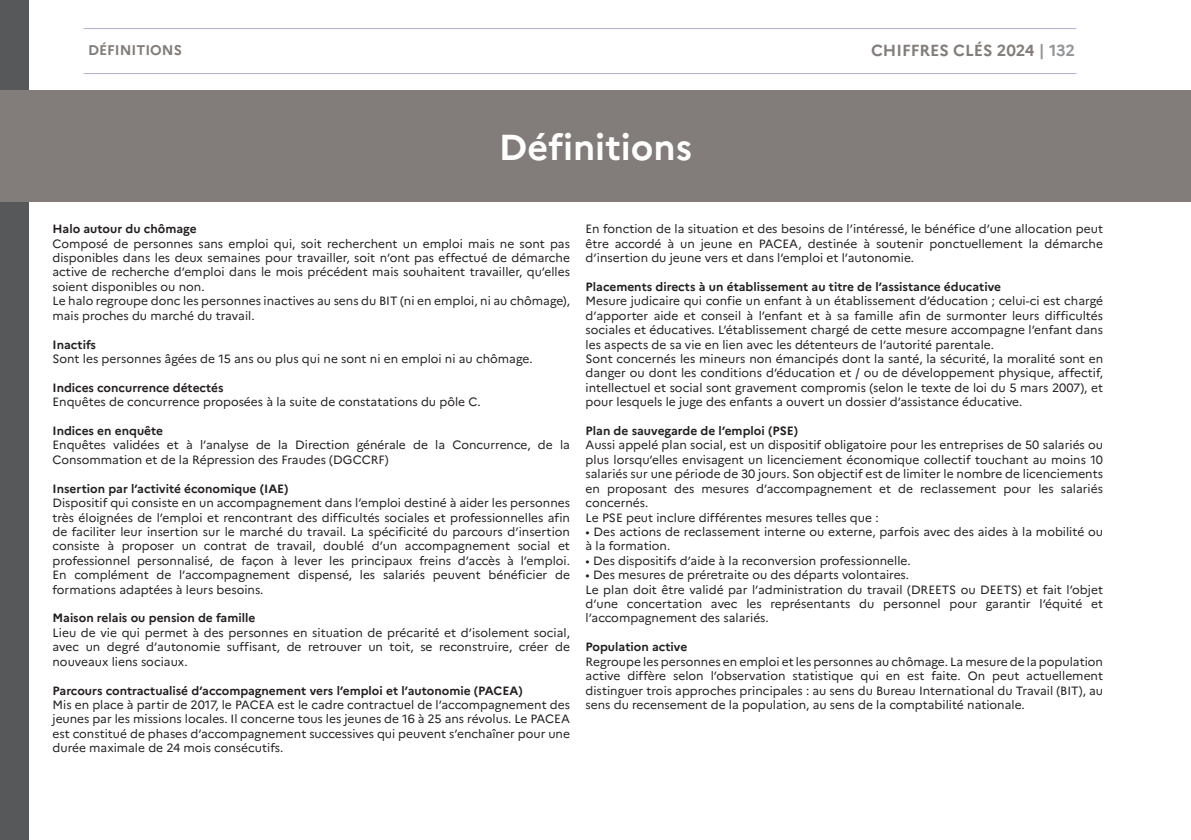
<style>
.page{position:relative;width:1191px;height:840px;background:#fff}
.page>*{position:absolute;margin:0;border:0;box-sizing:border-box;transform-origin:0 0}
.Sub_title_3_-_white{font:700 36px "Marianne";color:#fff}
.t1{font:700 16px "Marianne";color:#827d7a}
.t2{font:700 14px "Marianne";color:#827d7a}
.t3{font:12px/14.4px "Marianne";color:#231f20;text-align:justify}
.t4{font:700 12px "Marianne";color:#231f20}
.s1{color:#939598}
</style>
<div class="page">
<hr style="left:83px;top:73px;width:993px;height:1px;background:#b3afd4">
<hr style="left:83px;top:28px;width:993px;height:1px;background:#b3afd4">
<div style="left:0;top:0;width:28px;height:839px;background:#57585a"></div>
<div style="left:0;top:90px;width:1191px;height:112px;background:#827d7a"></div>
<p class="t2" style="left:88px;top:39px;width:95px">DÉFINITIONS</p>
<h2 class="t1" style="left:871px;top:38px;width:205px">CHIFFRES CLÉS 2024 <span class="s1">| 132</span></h2>
<p class="Sub_title_3_-_white" style="left:499px;top:120px;width:195px">Définitions</p>
<p class="t4" style="left:53px;top:219px;width:146px">Halo autour du chômage</p>
<p class="t3" style="left:53px;top:235px;width:519px">Composé de personnes sans emploi qui, soit recherchent un emploi mais ne sont pas disponibles dans les deux semaines pour travailler, soit n’ont pas effectué de démarche active de recherche d’emploi dans le mois précédent mais souhaitent travailler, qu’elles soient disponibles ou non.</p>
<p class="t3" style="left:53px;top:293px;width:519px">Le halo regroupe donc les personnes inactives au sens du BIT (ni en emploi, ni au chômage), mais proches du marché du travail.</p>
<p class="t4" style="left:53px;top:335px;width:45px">Inactifs</p>
<p class="t3" style="left:53px;top:350px;width:481px">Sont les personnes âgées de 15 ans ou plus qui ne sont ni en emploi ni au chômage.</p>
<p class="t4" style="left:53px;top:378px;width:173px">Indices concurrence détectés</p>
<p class="t3" style="left:53px;top:393px;width:429px">Enquêtes de concurrence proposées à la suite de constatations du pôle C.</p>
<p class="t4" style="left:53px;top:421px;width:112px">Indices en enquête</p>
<p class="t3" style="left:53px;top:437px;width:519px">Enquêtes validées et à l’analyse de la Direction générale de la Concurrence, de la<br>Consommation et de la Répression des Fraudes (DGCCRF)</p>
<p class="t4" style="left:53px;top:479px;width:238px">Insertion par l’activité économique (IAE)</p>
<p class="t3" style="left:53px;top:494px;width:519px">Dispositif qui consiste en un accompagnement dans l’emploi destiné à aider les personnes très éloignées de l’emploi et rencontrant des difficultés sociales et professionnelles afin de faciliter leur insertion sur le marché du travail. La spécificité du parcours d’insertion consiste à proposer un contrat de travail, doublé d’un accompagnement social et professionnel personnalisé, de façon à lever les principaux freins d’accès à l’emploi.<br>En complément de l’accompagnement dispensé, les salariés peuvent bénéficier de formations adaptées à leurs besoins.</p>
<p class="t4" style="left:53px;top:608px;width:204px">Maison relais ou pension de famille</p>
<p class="t3" style="left:53px;top:624px;width:519px">Lieu de vie qui permet à des personnes en situation de précarité et d’isolement social, avec un degré d’autonomie suffisant, de retrouver un toit, se reconstruire, créer de nouveaux liens sociaux.</p>
<p class="t4" style="left:53px;top:680px;width:472px">Parcours contractualisé d’accompagnement vers l’emploi et l’autonomie (PACEA)</p>
<p class="t3" style="left:53px;top:696px;width:519px">Mis en place à partir de 2017, le PACEA est le cadre contractuel de l’accompagnement des jeunes par les missions locales. Il concerne tous les jeunes de 16 à 25 ans révolus. Le PACEA est constitué de phases d’accompagnement successives qui peuvent s’enchaîner pour une durée maximale de 24 mois consécutifs.</p>
<p class="t3" style="left:585px;top:221px;width:519px">En fonction de la situation et des besoins de l’intéressé, le bénéfice d’une allocation peut être accordé à un jeune en PACEA, destinée à soutenir ponctuellement la démarche d’insertion du jeune vers et dans l’emploi et l’autonomie.</p>
<p class="t4" style="left:585px;top:277px;width:417px">Placements directs à un établissement au titre de l’assistance éducative</p>
<p class="t3" style="left:585px;top:293px;width:519px">Mesure judicaire qui confie un enfant à un établissement d’éducation ; celui-ci est chargé d’apporter aide et conseil à l’enfant et à sa famille afin de surmonter leurs difficultés sociales et éducatives. L’établissement chargé de cette mesure accompagne l’enfant dans les aspects de sa vie en lien avec les détenteurs de l’autorité parentale.</p>
<p class="t3" style="left:585px;top:350px;width:519px">Sont concernés les mineurs non émancipés dont la santé, la sécurité, la moralité sont en danger ou dont les conditions d’éducation et / ou de développement physique, affectif, intellectuel et social sont gravement compromis (selon le texte de loi du 5 mars 2007), et pour lesquels le juge des enfants a ouvert un dossier d’assistance éducative.</p>
<p class="t4" style="left:585px;top:421px;width:214px">Plan de sauvegarde de l’emploi (PSE)</p>
<p class="t3" style="left:585px;top:437px;width:519px">Aussi appelé plan social, est un dispositif obligatoire pour les entreprises de 50 salariés ou plus lorsqu’elles envisagent un licenciement économique collectif touchant au moins 10 salariés sur une période de 30 jours. Son objectif est de limiter le nombre de licenciements en proposant des mesures d’accompagnement et de reclassement pour les salariés concernés.</p>
<p class="t3" style="left:585px;top:509px;width:294px">Le PSE peut inclure différentes mesures telles que :</p>
<p class="t3" style="left:585px;top:523px;width:519px">• Des actions de reclassement interne ou externe, parfois avec des aides à la mobilité ou à la formation.</p>
<p class="t3" style="left:585px;top:552px;width:327px">• Des dispositifs d’aide à la reconversion professionnelle.</p>
<p class="t3" style="left:585px;top:566px;width:325px">• Des mesures de préretraite ou des départs volontaires.</p>
<p class="t3" style="left:585px;top:581px;width:519px">Le plan doit être validé par l’administration du travail (DREETS ou DEETS) et fait l’objet d’une concertation avec les représentants du personnel pour garantir l’équité et l’accompagnement des salariés.</p>
<p class="t4" style="left:585px;top:637px;width:103px">Population active</p>
<p class="t3" style="left:585px;top:653px;width:519px">Regroupe les personnes en emploi et les personnes au chômage. La mesure de la population active diffère selon l’observation statistique qui en est faite. On peut actuellement distinguer trois approches principales : au sens du Bureau International du Travail (BIT), au sens du recensement de la population, au sens de la comptabilité nationale.</p>
</div>
